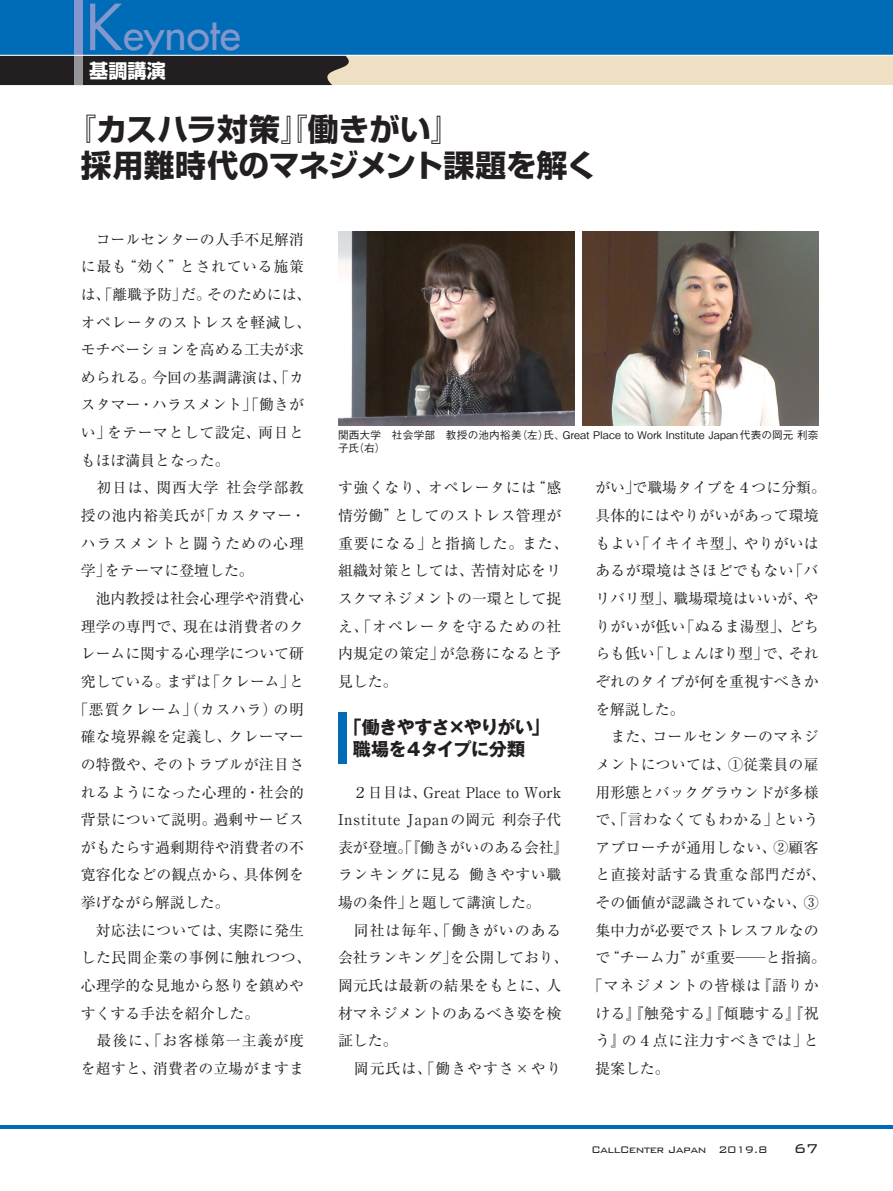
<style>
.page{position:relative;width:893px;height:1191px;background:#fff}
.page>*{position:absolute;margin:0;border:0;box-sizing:border-box;transform-origin:0 0}
.t1{font:42.45px "Futura";color:#8197cd}
._01_大見出し{font:700 30.9px "Shin Go Pro";letter-spacing:-.005em;color:#231f20}
.t2{font:700 19.2px "Shin Go Pro";color:#fff}
._02_小見出し{font:700 18px "Gothic MB101 Pro";letter-spacing:-.04em;color:#231f20}
.t3{font:300 16.95px "Bank Gothic BT";color:#231f20}
._03_本文{font:14.85px/27.6px "Ryumin Pro";letter-spacing:.015em;color:#231f20}
._03_本文-2{font:14.85px/27.6px "Ryumin Pro";letter-spacing:.05em;color:#231f20}
._03_本文-3{font:14.85px "Ryumin Pro";letter-spacing:.045em;color:#231f20}
._03_本文-4{font:14.85px "Ryumin Pro";letter-spacing:.065em;color:#231f20}
._03_本文-5{font:14.85px "Ryumin Pro";letter-spacing:.04em;color:#231f20}
._03_本文-6{font:14.85px "Ryumin Pro";letter-spacing:.035em;color:#231f20}
.t4{font:300 12.75px "Bank Gothic BT";letter-spacing:-.05em;color:#231f20}
._10_画像キャプション{font:500 10.65px/12.8px "Gothic BBB Pro";letter-spacing:.015em;color:#231f20}
.s1{font-size:61.65px}
</style>
<div class="page">
<hr style="left:0;top:1125px;width:893px;height:3px;background:#006cb7">
<div style="left:0;top:0;width:893px;height:85px;background:#006cb7"></div>
<div style="left:0;top:55px;width:893px;height:30px;background:#efe0c3"></div>
<div style="left:0;top:56px;width:349px;height:29px;background:#231f20"></div>
<div style="left:74px;top:0;width:9px;height:55px;background:#8197cd"></div>
<div style="left:74px;top:55px;width:9px;height:30px;background:#939598"></div>
<hr style="left:0;top:55px;width:893px;height:1px;background:#fff">
<div style="left:338px;top:712px;width:9px;height:51px;background:#006cb7"></div>
<img style="left:338px;top:232px;width:236px;height:193px">
<img style="left:583px;top:232px;width:236px;height:193px">
<h1 class="t1" style="left:85px;top:7px;width:157px"><span class="s1">K</span>eynote</h1>
<p class="t2" style="left:89px;top:55px;width:78px">基調講演</p>
<p class="_01_大見出し" style="left:65px;top:105px;width:398px">『カスハラ対策』『働きがい』</p>
<p class="_01_大見出し" style="left:81px;top:141px;width:518px">採用難時代のマネジメント課題を解く</p>
<p class="_03_本文" style="left:81px;top:224px;width:232px">　コールセンターの人手不足解消に最も“効く”とされている施策は、「離職予防」だ。そのためには、オペレータのストレスを軽減し、モチベーションを高める工夫が求められる。今回の基調講演は、「カスタマー・ハラスメント」「働きがい」をテーマとして設定、両日ともほぼ満員となった。</p>
<p class="_03_本文-2" style="left:81px;top:473px;width:227px">　初日は、関西大学 社会学部教授の池内裕美氏が「カスタマー・ハラスメントと闘うための心理学」をテーマに登壇した。</p>
<p class="_03_本文" style="left:81px;top:583px;width:225px">　池内教授は社会心理学や消費心</p>
<p class="_03_本文" style="left:81px;top:611px;width:225px">理学の専門で、現在は消費者のク</p>
<p class="_03_本文" style="left:81px;top:639px;width:225px">レームに関する心理学について研</p>
<p class="_03_本文" style="left:81px;top:666px;width:225px">究している。まずは「クレーム」と</p>
<p class="_03_本文-3" style="left:73px;top:697px;width:232px">「悪質クレーム」（カスハラ）の明</p>
<p class="_03_本文" style="left:81px;top:722px;width:225px">確な境界線を定義し、クレーマー</p>
<p class="_03_本文" style="left:81px;top:749px;width:225px">の特徴や、そのトラブルが注目さ</p>
<p class="_03_本文" style="left:81px;top:777px;width:225px">れるようになった心理的・社会的</p>
<p class="_03_本文" style="left:81px;top:805px;width:225px">背景について説明。過剰サービス</p>
<p class="_03_本文" style="left:81px;top:832px;width:225px">がもたらす過剰期待や消費者の不</p>
<p class="_03_本文" style="left:81px;top:860px;width:225px">寛容化などの観点から、具体例を</p>
<p class="_03_本文" style="left:81px;top:887px;width:150px">挙げながら解説した。</p>
<p class="_03_本文" style="left:81px;top:915px;width:232px">　対応法については、実際に発生した民間企業の事例に触れつつ、心理学的な見地から怒りを鎮めやすくする手法を紹介した。</p>
<p class="_03_本文" style="left:81px;top:1026px;width:225px">　最後に、「お客様第一主義が度を超すと、消費者の立場がますま</p>
<p class="_10_画像キャプション" style="left:338px;top:427px;width:482px">関西大学　社会学部　教授の池内裕美（左）氏、Great Place to Work Institute Japan代表の岡元 利奈子氏（右）</p>
<p class="_03_本文" style="left:338px;top:473px;width:232px">す強くなり、オペレータには“感情労働”としてのストレス管理が重要になる」と指摘した。また、組織対策としては、苦情対応をリスクマネジメントの一環として捉え、「オペレータを守るための社内規定の策定」が急務になると予見した。</p>
<p class="_02_小見出し" style="left:344px;top:712px;width:207px">「働きやすさ×やりがい」</p>
<p class="_02_小見出し" style="left:353px;top:734px;width:174px">職場を４タイプに分類</p>
<p class="_03_本文" style="left:338px;top:777px;width:232px">　２日目は、Great Place to Work<br>Institute Japanの岡元 利奈子代表が登壇。「『働きがいのある会社』ランキングに見る 働きやすい職場の条件」と題して講演した。</p>
<p class="_03_本文" style="left:338px;top:915px;width:232px">　同社は毎年、「働きがいのある会社ランキング」を公開しており、岡元氏は最新の結果をもとに、人材マネジメントのあるべき姿を検証した。</p>
<p class="_03_本文-4" style="left:338px;top:1056px;width:225px">　岡元氏は、「働きやすさ×やり</p>
<p class="_03_本文" style="left:595px;top:473px;width:232px">がい」で職場タイプを４つに分類。具体的にはやりがいがあって環境もよい「イキイキ型」、やりがいはあるが環境はさほどでもない「バリバリ型」、職場環境はいいが、やりがいが低い「ぬるま湯型」、どちらも低い「しょんぼり型」で、それぞれのタイプが何を重視すべきかを解説した。</p>
<p class="_03_本文" style="left:595px;top:722px;width:225px">　また、コールセンターのマネジ</p>
<p class="_03_本文" style="left:595px;top:749px;width:225px">メントについては、①従業員の雇</p>
<p class="_03_本文" style="left:595px;top:777px;width:225px">用形態とバックグラウンドが多様</p>
<p class="_03_本文" style="left:595px;top:805px;width:225px">で、「言わなくてもわかる」という</p>
<p class="_03_本文" style="left:595px;top:832px;width:225px">アプローチが通用しない、②顧客</p>
<p class="_03_本文-6" style="left:595px;top:863px;width:232px">と直接対話する貴重な部門だが、</p>
<p class="_03_本文" style="left:595px;top:887px;width:225px">その価値が認識されていない、③</p>
<p class="_03_本文" style="left:595px;top:915px;width:225px">集中力が必要でストレスフルなの</p>
<p class="_03_本文" style="left:595px;top:943px;width:232px">で“チーム力”が重要─と指摘。</p>
<p class="_03_本文-4" style="left:588px;top:973px;width:232px">「マネジメントの皆様は『語りか</p>
<p class="_03_本文-5" style="left:595px;top:1001px;width:225px">ける』『触発する』『傾聴する』『祝</p>
<p class="_03_本文-3" style="left:595px;top:1029px;width:225px">う』の４点に注力すべきでは」と</p>
<p class="_03_本文" style="left:595px;top:1053px;width:76px">提案した。</p>
<p class="t4" style="left:591px;top:1142px;width:178px">CallCenter Japan 2019.8</p>
<p class="t3" style="left:794px;top:1139px;width:26px">67</p>
</div>
